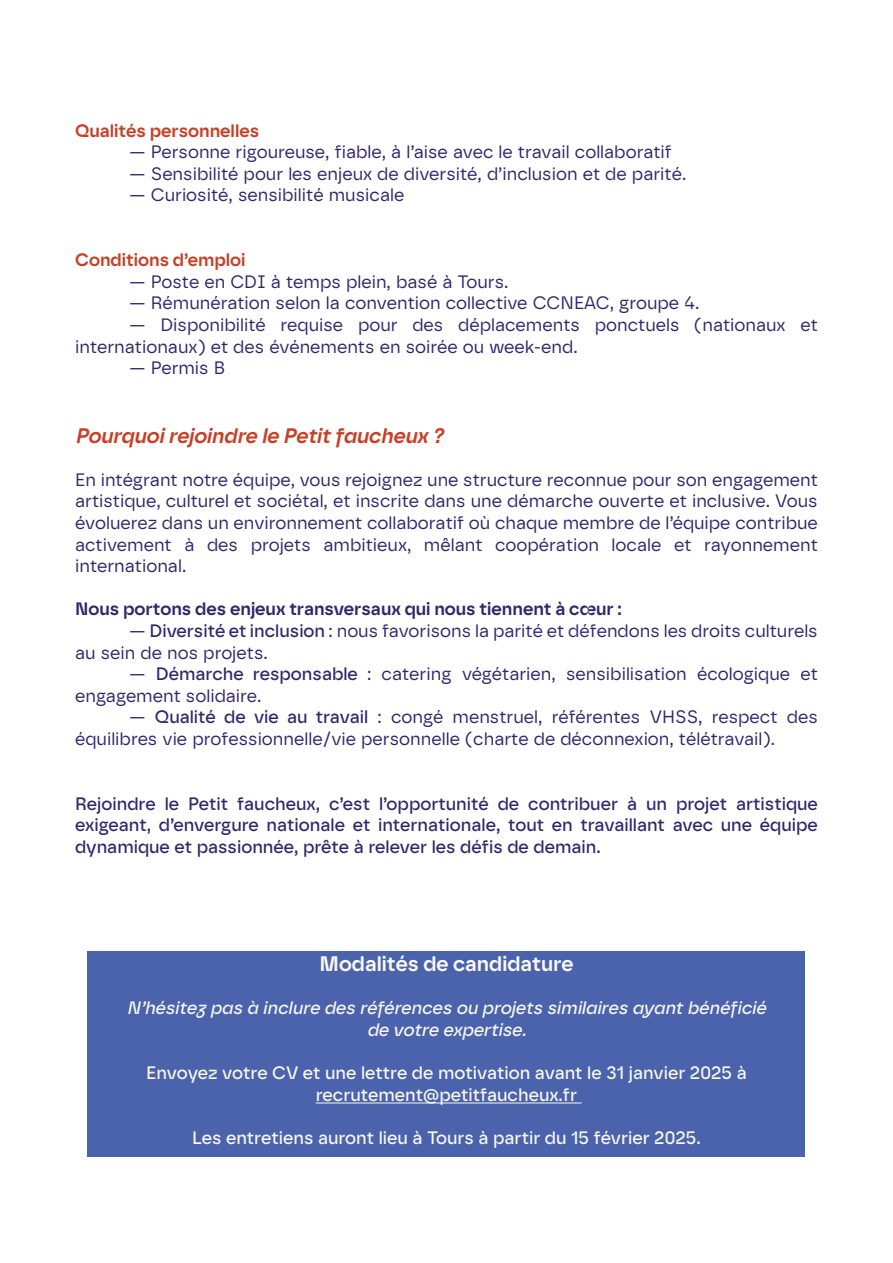
<style>
.page{position:relative;width:893px;height:1263px;background:#fff}
.page>*{position:absolute;margin:0;border:0;box-sizing:border-box;transform-origin:0 0}
.t1{font:italic 600 21px "Safiro";color:#c83f26}
.t2{font:600 21px "Safiro";color:#f9f9f0}
.t3{font:18px/21.6px "Safiro";color:#31256c}
.t4{font:500 18px/21.6px "Safiro";color:#31256c;text-align:justify}
.t5{font:500 18px/21.6px "Safiro";color:#f9f9f0;text-align:center}
.t6{font:italic 500 18px/21.6px "Safiro";color:#f9f9f0;text-align:center}
.t7{font:600 18px "Safiro";color:#31256c}
.t8{font:600 18px "Safiro";color:#c83f26}
.s1{font-weight:500}
</style>
<div class="page">
<div style="left:88px;top:951px;width:717px;height:206px;background:#4b63ad"></div>
<hr style="left:316px;top:1102px;width:266px;height:1px;background:#f9f9f0">
<p class="t8" style="left:75px;top:120px;width:186px">Qualités personnelles</p>
<p class="t3" style="left:129px;top:141px;width:544px">— Personne rigoureuse, fiable, à l’aise avec le travail collaboratif</p>
<p class="t3" style="left:129px;top:163px;width:559px">— Sensibilité pour les enjeux de diversité, d’inclusion et de parité.</p>
<p class="t3" style="left:129px;top:184px;width:277px">— Curiosité, sensibilité musicale</p>
<p class="t8" style="left:75px;top:249px;width:172px">Conditions d’emploi</p>
<p class="t3" style="left:129px;top:271px;width:381px">— Poste en CDI à temps plein, basé à Tours.</p>
<p class="t3" style="left:129px;top:292px;width:572px">— Rémunération selon la convention collective CCNEAC, groupe 4.</p>
<p class="t3" style="left:75px;top:314px;width:744px;text-indent:54px">— Disponibilité requise pour des déplacements ponctuels (nationaux et internationaux) et des événements en soirée ou week-end.</p>
<p class="t3" style="left:129px;top:357px;width:98px">— Permis B</p>
<p class="t1" style="left:75px;top:423px;width:370px">Pourquoi rejoindre le Petit faucheux ?</p>
<p class="t3" style="left:75px;top:469px;width:744px;text-align:justify">En intégrant notre équipe, vous rejoignez une structure reconnue pour son engagement artistique, culturel et sociétal, et inscrite dans une démarche ouverte et inclusive. Vous évoluerez dans un environnement collaboratif où chaque membre de l’équipe contribue activement à des projets ambitieux, mêlant coopération locale et rayonnement international.</p>
<p class="t7" style="left:75px;top:598px;width:548px">Nous portons des enjeux transversaux qui nous tiennent à cœur :</p>
<p class="t3" style="left:75px;top:620px;width:744px;text-indent:54px">— <span class="s1">Diversité et inclusion</span> : nous favorisons la parité et défendons les droits culturels au sein de nos projets.</p>
<p class="t3" style="left:75px;top:663px;width:744px;text-indent:54px">— <span class="s1">Démarche responsable</span> : catering végétarien, sensibilisation écologique et engagement solidaire.</p>
<p class="t3" style="left:75px;top:706px;width:744px;text-indent:54px">— <span class="s1">Qualité de vie au travail</span> : congé menstruel, référentes VHSS, respect des équilibres vie professionnelle/vie personnelle (charte de déconnexion, télétravail).</p>
<p class="t4" style="left:75px;top:793px;width:744px">Rejoindre le Petit faucheux, c’est l’opportunité de contribuer à un projet artistique exigeant, d’envergure nationale et internationale, tout en travaillant avec une équipe dynamique et passionnée, prête à relever les défis de demain.</p>
<p class="t2" style="left:320px;top:951px;width:255px">Modalités de candidature</p>
<p class="t6" style="left:127px;top:997px;width:640px">N’hésitez pas à inclure des références ou projets similaires ayant bénéficié de votre expertise.</p>
<p class="t5" style="left:146px;top:1062px;width:602px">Envoyez votre CV et une lettre de motivation avant le 31 janvier 2025 à recrutement@petitfaucheux.fr</p>
<p class="t5" style="left:192px;top:1127px;width:510px">Les entretiens auront lieu à Tours à partir du 15 février 2025.</p>
</div>
